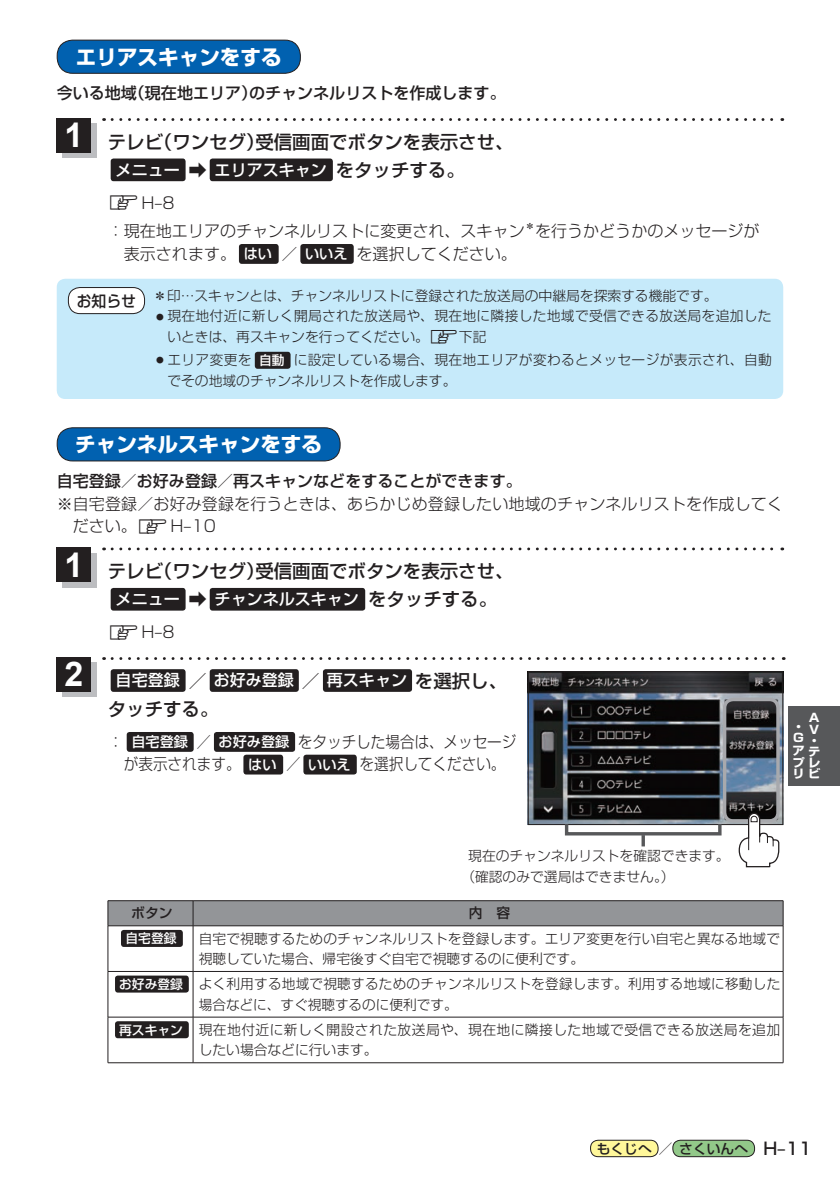
<style>
.page{position:relative;width:840px;height:1191px;background:#fff}
.page>*{position:absolute;margin:0;border:0;box-sizing:border-box;transform-origin:0 0}
.t1{font:700 34px "Arial";color:#fff}
.t2{font:700 20.6px "Shin Go Pro";color:#fff}
.t3{font:500 18.4px "Shin Go Pro";color:#231f20}
.t4{font:500 17px "Shin Go Pro";color:#231f20}
.t5{font:300 16px/22.6px "Shin Go Pro";color:#231f20}
.t6{font:500 16px/33px "Shin Go Pro";color:#fff}
.t7{font:500 16px "Shin Go Pro";color:#231f20}
.t8{font:500 15.6px "Shin Go Pro";color:#231f20;scale:.95 1}
.t9{font:300 13.8px/20.6px "Shin Go Pro";letter-spacing:.005em;color:#231f20}
.t10{font:300 13.8px/20.6px "Shin Go Pro";letter-spacing:.025em;color:#231f20}
.t11{font:300 13.8px/20.6px "Shin Go Pro";letter-spacing:.03em;color:#231f20}
.t12{font:500 13.8px "Shin Go Pro";color:#231f20}
.t13{font:500 12.8px "Shin Go Pro";color:#fff}
.t14{font:700 11.6px/11px "Shin Go Pro";color:#fff;scale:1.06 1}
.s1{font-size:18.4px;color:#231f20}
.s2{font-family:"MC1";font-weight:400;font-size:14.2px;color:#231f20}
.s3{font-weight:300;color:#231f20}
.s4{font-weight:500;font-size:14.2px;color:#fff}
.s5{font-family:"MC1";font-weight:400;font-size:13.4px}
.s6{font-weight:500;font-size:12.8px;color:#fff}
.s7{font-family:"MC1";font-weight:400;font-size:14.2px}
.s8{font-size:14.2px}
</style>
<div class="page">
<div style="left:788px;top:706px;width:51px;height:79px;background:#57585a"></div>
<div style="left:590px;top:1140px;width:67px;height:16px;background:#fff79a;border-radius:8px"></div>
<div style="left:590px;top:1140px;width:68px;height:17px;border:1px solid #231f20;border-radius:8px"></div>
<div style="left:672px;top:1140px;width:82px;height:16px;background:#92c889;border-radius:8px"></div>
<div style="left:672px;top:1140px;width:82px;height:17px;border:1px solid #231f20;border-radius:8px"></div>
<div style="left:57px;top:279px;width:725px;height:120px;background:#c6eafa;border-radius:9px"></div>
<div style="left:255px;top:352px;width:35px;height:17px;background:#231f20;border-radius:3px"></div>
<div style="left:68px;top:287px;width:76px;height:27px;background:#fff;border-radius:12px"></div>
<div style="left:68px;top:287px;width:77px;height:27px;border:1px solid #231f20;border-radius:12px"></div>
<div style="left:111px;top:158px;width:74px;height:23px;background:#231f20;border-radius:3px"></div>
<div style="left:209px;top:158px;width:124px;height:23px;background:#231f20;border-radius:3px"></div>
<div style="left:239px;top:244px;width:39px;height:20px;background:#231f20;border-radius:3px"></div>
<div style="left:300px;top:244px;width:53px;height:20px;background:#231f20;border-radius:3px"></div>
<svg style="left:112px;top:118px;width:670px;height:3px"></svg>
<div style="left:62px;top:124px;width:34px;height:34px;background:#bcbdc0"></div>
<div style="left:57px;top:118px;width:34px;height:34px;background:#231f20"></div>
<div style="left:57px;top:40px;width:243px;height:33px;background:#0161b0;border-radius:16px"></div>
<div style="left:57px;top:40px;width:243px;height:34px;border:1px solid #231f20;border-radius:16px"></div>
<div style="left:111px;top:669px;width:74px;height:23px;background:#231f20;border-radius:3px"></div>
<div style="left:209px;top:669px;width:89px;height:23px;background:#231f20;border-radius:3px"></div>
<div style="left:323px;top:669px;width:89px;height:23px;background:#231f20;border-radius:3px"></div>
<div style="left:127px;top:732px;width:66px;height:20px;background:#231f20;border-radius:3px"></div>
<div style="left:214px;top:732px;width:81px;height:20px;background:#231f20;border-radius:3px"></div>
<div style="left:243px;top:754px;width:40px;height:20px;background:#231f20;border-radius:3px"></div>
<div style="left:303px;top:754px;width:53px;height:20px;background:#231f20;border-radius:3px"></div>
<svg style="left:112px;top:657px;width:671px;height:3px"></svg>
<div style="left:62px;top:662px;width:34px;height:35px;background:#bcbdc0"></div>
<div style="left:57px;top:657px;width:34px;height:34px;background:#231f20"></div>
<svg style="left:107px;top:900px;width:676px;height:25px;background:#8f9093"></svg>
<hr style="left:108px;top:925px;width:85px;height:1px;background:#231f20">
<hr style="left:107px;top:926px;width:1px;height:45px;background:#231f20">
<hr style="left:193px;top:925px;width:589px;height:1px;background:#231f20">
<hr style="left:193px;top:926px;width:1px;height:45px;background:#231f20">
<hr style="left:782px;top:926px;width:1px;height:45px;background:#231f20">
<hr style="left:108px;top:971px;width:85px;height:1px;background:#231f20">
<hr style="left:107px;top:971px;width:1px;height:46px;background:#231f20">
<hr style="left:193px;top:971px;width:589px;height:1px;background:#231f20">
<hr style="left:193px;top:971px;width:1px;height:46px;background:#231f20">
<hr style="left:782px;top:971px;width:1px;height:46px;background:#231f20">
<hr style="left:108px;top:1016px;width:85px;height:1px;background:#231f20">
<hr style="left:107px;top:1017px;width:1px;height:45px;background:#231f20">
<hr style="left:193px;top:1016px;width:589px;height:1px;background:#231f20">
<hr style="left:193px;top:1017px;width:1px;height:45px;background:#231f20">
<hr style="left:782px;top:1017px;width:1px;height:45px;background:#231f20">
<hr style="left:108px;top:1062px;width:85px;height:1px;background:#231f20">
<hr style="left:193px;top:1062px;width:589px;height:1px;background:#231f20">
<div style="left:121px;top:930px;width:62px;height:17px;background:#231f20;border-radius:3px"></div>
<div style="left:115px;top:975px;width:74px;height:17px;background:#231f20;border-radius:3px"></div>
<div style="left:115px;top:1021px;width:74px;height:17px;background:#231f20;border-radius:3px"></div>
<img style="left:529px;top:673px;width:251px;height:150px">
<div style="left:527px;top:671px;width:255px;height:154px;border:1px solid #231f20"></div>
<div style="left:722px;top:698px;width:57px;height:124px;border:3px solid #a8a9ad;border-radius:9px"></div>
<div style="left:564px;top:822px;width:157px;height:13px;border:3px solid #57585a"></div>
<svg style="left:641px;top:835px;width:3px;height:11px"></svg>
<svg style="left:737px;top:812px;width:42px;height:56px"></svg>
<div style="left:111px;top:588px;width:74px;height:22px;background:#231f20;border-radius:3px"></div>
<div style="left:209px;top:588px;width:156px;height:22px;background:#231f20;border-radius:3px"></div>
<svg style="left:112px;top:547px;width:670px;height:3px"></svg>
<div style="left:62px;top:553px;width:34px;height:34px;background:#bcbdc0"></div>
<div style="left:57px;top:547px;width:34px;height:34px;background:#231f20"></div>
<div style="left:57px;top:428px;width:283px;height:33px;background:#0161b0;border-radius:16px"></div>
<div style="left:57px;top:427px;width:283px;height:34px;border:1px solid #231f20;border-radius:16px"></div>
<h2 class="t2" style="left:76px;top:40px;width:207px">エリアスキャンをする</h2>
<p class="t7" style="left:57px;top:80px;width:450px">今いる地域（現在地エリア）のチャンネルリストを作成します。</p>
<h1 class="t1" style="left:64px;top:113px;width:20px">1</h1>
<h3 class="t3" style="left:108px;top:126px;width:407px">テレビ（ワンセグ）受信画面でボタンを表示させ、</h3>
<p class="t6" style="left:108px;top:151px;width:358px;text-indent:8px">メニュー <span class="s1">➡</span> エリアスキャン<span class="s1">をタッチする。<br></span><span class="s2">Z</span><span class="s3">H–8</span></p>
<p class="t5" style="left:124px;top:218px;width:637px;text-indent:-16px">：現在地エリアのチャンネルリストに変更され、スキャン<sup>＊</sup>を行うかどうかのメッセージが表示されます。<span class="s4">はい</span> ／<span class="s4">いいえ</span> を選択してください。</p>
<p class="t8" style="left:77px;top:288px;width:64px">お知らせ</p>
<p class="t9" style="left:153px;top:284px;width:565px">＊印…スキャンとは、チャンネルリストに登録された放送局の中継局を探索する機能です。</p>
<p class="t9" style="left:167px;top:304px;width:605px;text-indent:-14px">○現在地付近に新しく開局された放送局や、現在地に隣接した地域で受信できる放送局を追加したいときは、再スキャンを行ってください。<span class="s5">Z</span>下記</p>
<p class="t10" style="left:167px;top:348px;width:605px;text-indent:-14px">○エリア変更を<span class="s6">自動</span> に設定している場合、現在地エリアが変わるとメッセージが表示され、自動でその地域のチャンネルリストを作成します。</p>
<h2 class="t2" style="left:75px;top:428px;width:248px">チャンネルスキャンをする</h2>
<p class="t7" style="left:57px;top:467px;width:466px">自宅登録／お好み登録／再スキャンなどをすることができます。</p>
<p class="t5" style="left:73px;top:490px;width:711px;text-indent:-16px">※自宅登録／お好み登録を行うときは、あらかじめ登録したい地域のチャンネルリストを作成してください。<span class="s7">Z</span>H–10</p>
<h3 class="t3" style="left:108px;top:556px;width:407px">テレビ（ワンセグ）受信画面でボタンを表示させ、</h3>
<p class="t6" style="left:108px;top:580px;width:390px;text-indent:8px">メニュー <span class="s1">➡</span> チャンネルスキャン<span class="s1">をタッチする。<br></span><span class="s2">Z</span><span class="s3">H–8</span></p>
<h1 class="t1" style="left:64px;top:542px;width:20px">1</h1>
<h1 class="t1" style="left:64px;top:652px;width:20px">2</h1>
<p class="t6" style="left:116px;top:662px;width:393px">自宅登録<span class="s1">／</span>お好み登録<span class="s1">／</span>再スキャン<span class="s1">を選択し、</span></p>
<h3 class="t3" style="left:108px;top:694px;width:112px">タッチする。</h3>
<p class="t5" style="left:108px;top:728px;width:410px;text-align:center">：<span class="s4">自宅登録</span>／<span class="s4">お好み登録</span>をタッチした場合は、メッセージが表示されます。<span class="s4">はい</span> ／<span class="s4">いいえ</span> を選択してください。</p>
<p class="t14" style="left:808px;top:711px;width:12px">A</p>
<p class="t14" style="left:808px;top:722px;width:11px">V</p>
<p class="t14" style="left:807px;top:733px;width:9px">・</p>
<p class="t14" style="left:792px;top:744px;width:27px">アテ</p>
<p class="t14" style="left:792px;top:756px;width:27px">プレ</p>
<p class="t14" style="left:807px;top:767px;width:13px">ビ</p>
<p class="t14" style="left:792px;top:720px;width:12px">・<br>G</p>
<p class="t14" style="left:792px;top:767px;width:11px">リ</p>
<p class="t9" style="left:461px;top:844px;width:270px;text-indent:7px">現在のチャンネルリストを確認できます。（確認のみで選局はできません。）</p>
<p class="t12" style="left:131px;top:902px;width:43px">ボタン</p>
<p class="t12" style="left:468px;top:902px;width:43px">内　容</p>
<p class="t13" style="left:125px;top:928px;width:53px">自宅登録</p>
<p class="t9" style="left:199px;top:926px;width:582px">自宅で視聴するためのチャンネルリストを登録します。エリア変更を行い自宅と異なる地域で視聴していた場合、帰宅後すぐ自宅で視聴するのに便利です。</p>
<p class="t9" style="left:199px;top:972px;width:582px;text-indent:-80px"><span class="s6">お好み登録</span> よく利用する地域で視聴するためのチャンネルリストを登録します。利用する地域に移動した場合などに、すぐ視聴するのに便利です。</p>
<p class="t11" style="left:199px;top:1017px;width:582px;text-indent:-80px"><span class="s6">再スキャン</span> 現在地付近に新しく開設された放送局や、現在地に隣接した地域で受信できる放送局を追加したい場合などに行います。</p>
<p class="t12" style="left:596px;top:1137px;width:153px">もくじへ<span class="s8">／</span>さくいんへ</p>
<p class="t4" style="left:763px;top:1134px;width:50px">H–11</p>
</div>
